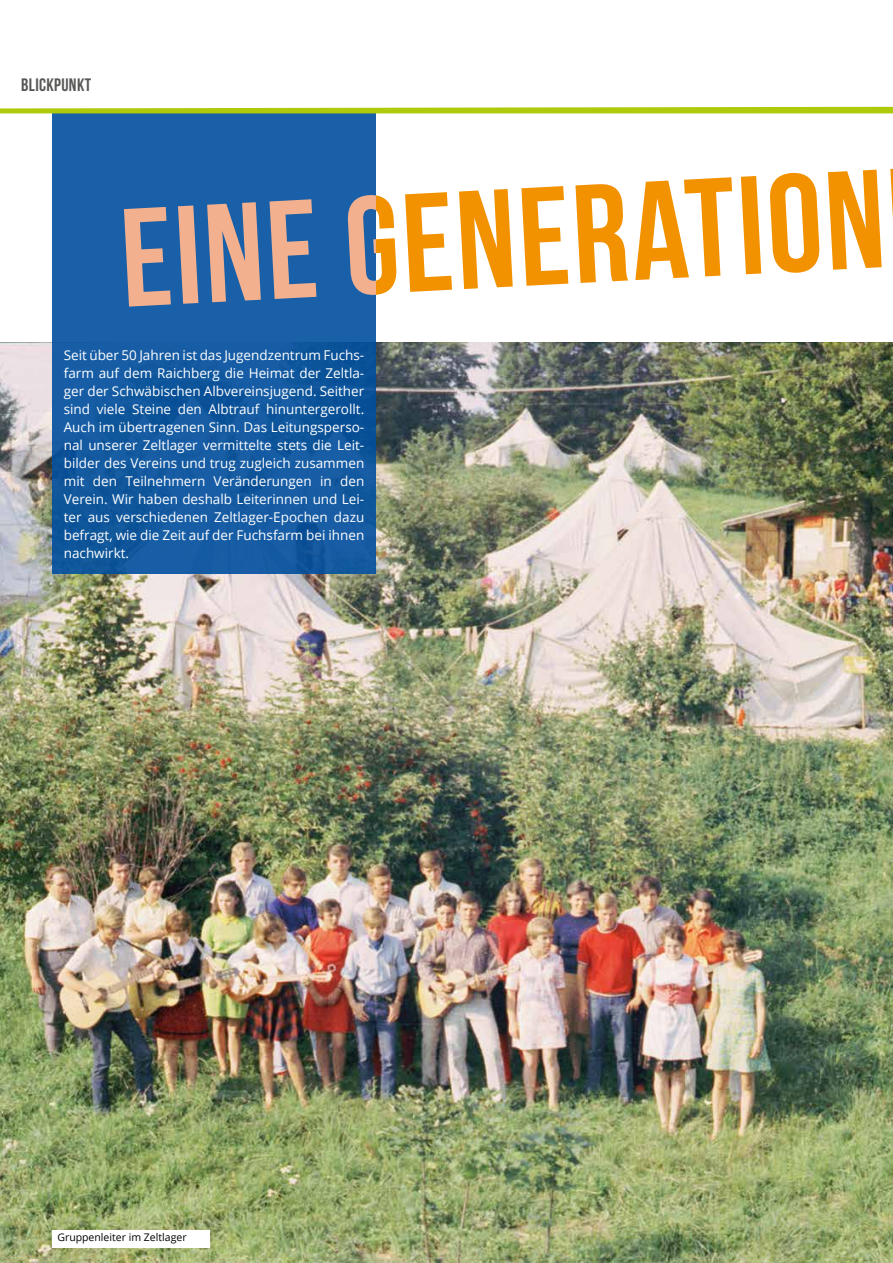
<style>
.page{position:relative;width:893px;height:1263px;background:#fff}
.page>*{position:absolute;margin:0;border:0;box-sizing:border-box;transform-origin:0 0}
.t1{font:700 139.5px "Bebas Neue";color:#f39200}
.t2{font:700 18px "Bebas Neue";letter-spacing:.02em;color:#575756}
.t3{font:13.5px/18px "Open Sans";color:#fff;text-align:justify}
.t4{font:10.5px "Open Sans";color:#000}
</style>
<div class="page">
<img style="left:0;top:342px;width:893px;height:921px">
<div style="left:52px;top:113px;width:324px;height:461px;background:linear-gradient(to bottom,#1c62aa,#11579e)"></div>
<svg style="left:0;top:106px;width:893px;height:7px"></svg>
<div style="left:52px;top:1230px;width:158px;height:17px;background:#fff"></div>
<h2 class="t2" style="left:21px;top:75px;width:71px">BLICKPUNKT</h2>
<h1 class="t1" style="left:117px;top:182px;width:766px;rotate:-3deg">EINE GENERATION</h1>
<p class="t3" style="left:64px;top:346px;width:302px">Seit über 50 Jahren ist das Jugendzentrum Fuchs&shy;farm auf dem Raichberg die Heimat der Zeltla&shy;ger der Schwäbischen Albvereinsjugend. Seither sind viele Steine den Albtrauf hinuntergerollt.<br>Auch im übertragenen Sinn. Das Leitungsperso&shy;nal unserer Zeltlager vermittelte stets die Leit&shy;bilder des Vereins und trug zugleich zusammen mit den Teilnehmern Veränderungen in den Verein. Wir haben deshalb Leiterinnen und Lei&shy;ter aus verschiedenen Zeltlager-Epochen dazu befragt, wie die Zeit auf der Fuchsfarm bei ihnen nachwirkt.</p>
<p class="t4" style="left:57px;top:1230px;width:131px">Gruppenleiter im Zeltlager</p>
</div>
